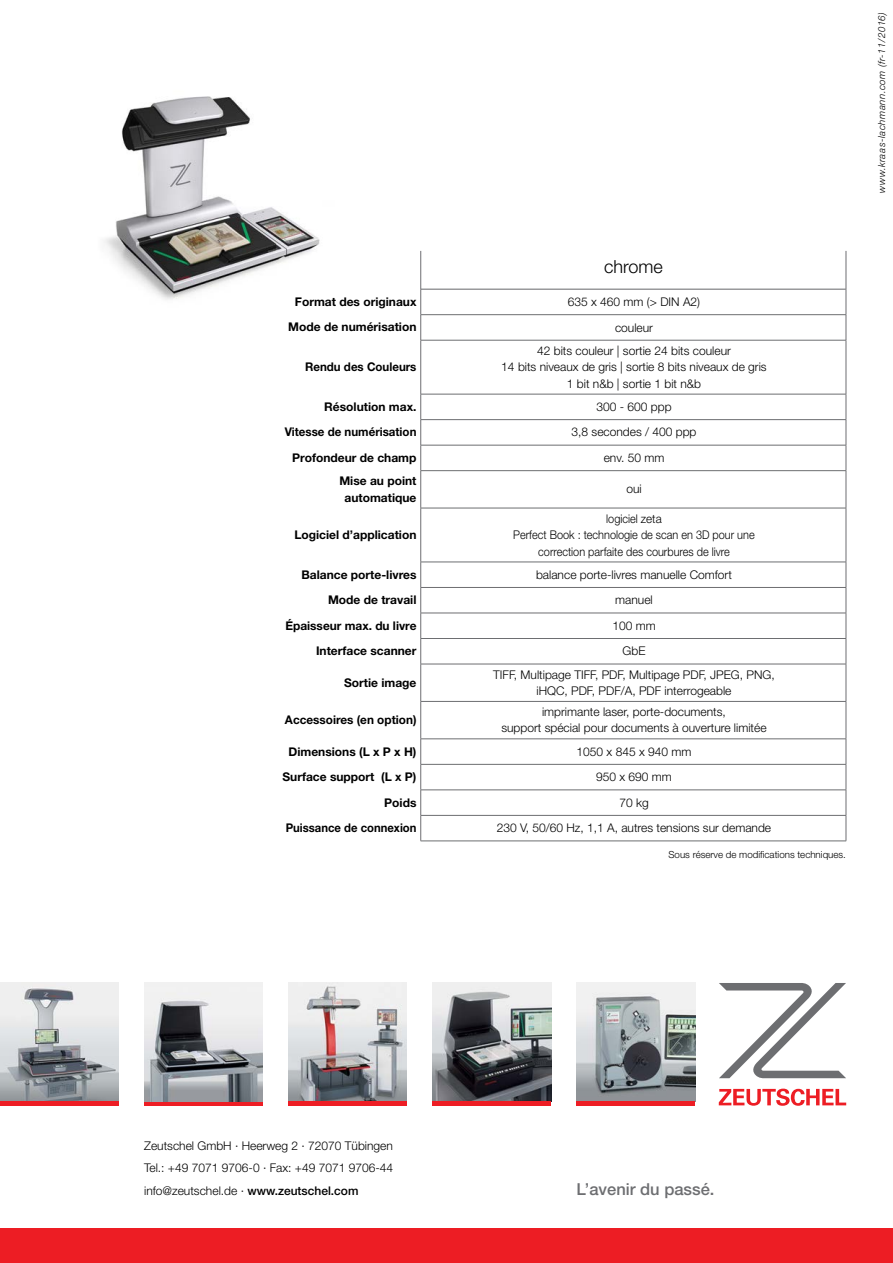
<style>
.page{position:relative;width:893px;height:1263px;background:#fff}
.page>*{position:absolute;margin:0;border:0;box-sizing:border-box;transform-origin:0 0}
.t1{font:300 18px "Helvetica Neue";color:#000}
.t2{font:500 16.5px "Helvetica Neue";color:#6d6e71}
.t3{font:300 12px/16.5px "Helvetica Neue";color:#000;text-align:center}
.t4{font:700 12px/16.5px "Helvetica Neue";color:#000;text-align:center}
.t5{font:300 12px/16.5px "Helvetica Neue";color:#000;text-align:center;scale:.91 1}
.t6{font:700 12px "Helvetica Neue";color:#000;scale:.96 1}
.t7{font:700 12px "Helvetica Neue";color:#000;scale:.94 1}
.t8{font:300 9.75px "Helvetica Neue";color:#000}
.t9{font:italic 300 9.75px "Helvetica Neue";letter-spacing:.04em;color:#000}
.s1{font-weight:500}
</style>
<div class="page">
<svg style="left:719px;top:1088px;width:127px;height:18px"></svg>
<svg style="left:719px;top:983px;width:127px;height:95px"></svg>
<img style="left:288px;top:983px;width:119px;height:118px">
<img style="left:577px;top:983px;width:118px;height:118px">
<img style="left:432px;top:983px;width:119px;height:118px">
<img style="left:0;top:983px;width:119px;height:118px">
<div style="left:144px;top:1101px;width:119px;height:5px;background:#ed1d24"></div>
<div style="left:288px;top:1101px;width:119px;height:5px;background:#ed1d24"></div>
<div style="left:577px;top:1101px;width:118px;height:5px;background:#ed1d24"></div>
<div style="left:432px;top:1101px;width:119px;height:5px;background:#ed1d24"></div>
<div style="left:0;top:1101px;width:119px;height:5px;background:#ed1d24"></div>
<div style="left:0;top:1229px;width:893px;height:34px;background:#ed1d24"></div>
<img style="left:144px;top:983px;width:119px;height:118px">
<img style="left:104px;top:96px;width:216px;height:204px">
<hr style="left:420px;top:340px;width:426px;height:1px;background:#6d6e71">
<hr style="left:420px;top:340px;width:1px;height:54px;background:#6d6e71">
<hr style="left:846px;top:340px;width:1px;height:54px;background:#6d6e71">
<hr style="left:420px;top:394px;width:426px;height:1px;background:#6d6e71">
<hr style="left:420px;top:419px;width:426px;height:1px;background:#6d6e71">
<hr style="left:420px;top:445px;width:426px;height:1px;background:#6d6e71">
<svg style="left:420px;top:394px;width:1px;height:76px"></svg>
<svg style="left:846px;top:394px;width:1px;height:76px"></svg>
<hr style="left:420px;top:470px;width:426px;height:1px;background:#6d6e71">
<hr style="left:420px;top:471px;width:1px;height:37px;background:#6d6e71">
<hr style="left:846px;top:471px;width:1px;height:37px;background:#6d6e71">
<hr style="left:420px;top:508px;width:426px;height:1px;background:#6d6e71">
<hr style="left:420px;top:508px;width:1px;height:54px;background:#6d6e71">
<hr style="left:846px;top:508px;width:1px;height:54px;background:#6d6e71">
<hr style="left:420px;top:562px;width:426px;height:1px;background:#6d6e71">
<hr style="left:420px;top:587px;width:426px;height:1px;background:#6d6e71">
<hr style="left:420px;top:613px;width:426px;height:1px;background:#6d6e71">
<hr style="left:420px;top:638px;width:426px;height:1px;background:#6d6e71">
<svg style="left:420px;top:562px;width:1px;height:102px"></svg>
<svg style="left:846px;top:562px;width:1px;height:102px"></svg>
<hr style="left:420px;top:664px;width:426px;height:1px;background:#6d6e71">
<hr style="left:420px;top:664px;width:1px;height:37px;background:#6d6e71">
<hr style="left:846px;top:664px;width:1px;height:37px;background:#6d6e71">
<hr style="left:420px;top:701px;width:426px;height:1px;background:#6d6e71">
<hr style="left:420px;top:702px;width:1px;height:37px;background:#6d6e71">
<hr style="left:846px;top:702px;width:1px;height:37px;background:#6d6e71">
<hr style="left:420px;top:738px;width:426px;height:1px;background:#6d6e71">
<hr style="left:420px;top:764px;width:426px;height:1px;background:#6d6e71">
<hr style="left:420px;top:790px;width:426px;height:1px;background:#6d6e71">
<hr style="left:420px;top:815px;width:426px;height:1px;background:#6d6e71">
<svg style="left:420px;top:739px;width:1px;height:102px"></svg>
<svg style="left:846px;top:739px;width:1px;height:102px"></svg>
<hr style="left:420px;top:841px;width:426px;height:1px;background:#6d6e71">
<svg style="left:420px;top:289px;width:1px;height:51px"></svg>
<svg style="left:846px;top:289px;width:1px;height:51px"></svg>
<hr style="left:420px;top:314px;width:426px;height:1px;background:#6d6e71">
<hr style="left:420px;top:251px;width:1px;height:38px;background:#6d6e71">
<hr style="left:846px;top:251px;width:1px;height:38px;background:#6d6e71">
<hr style="left:421px;top:289px;width:425px;height:1px;background:#6d6e71">
<p class="t1" style="left:604px;top:255px;width:60px">chrome</p>
<p class="t4" style="left:295px;top:293px;width:123px">Format des originaux</p>
<p class="t3" style="left:568px;top:293px;width:134px">635 x 460 mm (&gt; DIN A2)</p>
<p class="t4" style="left:288px;top:319px;width:130px">Mode de numérisation</p>
<p class="t3" style="left:615px;top:319px;width:40px">couleur</p>
<p class="t6" style="left:305px;top:359px;width:118px">Rendu des Couleurs</p>
<p class="t3" style="left:537px;top:342px;width:195px">42 bits couleur | sortie 24 bits couleur</p>
<p class="t3" style="left:501px;top:358px;width:267px">14 bits niveaux de gris | sortie 8 bits niveaux de gris</p>
<p class="t3" style="left:567px;top:375px;width:136px">1 bit n&amp;b | sortie 1 bit n&amp;b</p>
<p class="t4" style="left:324px;top:398px;width:94px">Résolution max.</p>
<p class="t3" style="left:596px;top:398px;width:77px">300 - 600 ppp</p>
<p class="t6" style="left:285px;top:425px;width:139px">Vitesse de numérisation</p>
<p class="t3" style="left:571px;top:424px;width:126px">3,8 secondes / 400 ppp</p>
<p class="t4" style="left:292px;top:449px;width:126px">Profondeur de champ</p>
<p class="t3" style="left:604px;top:449px;width:62px">env. 50 mm</p>
<p class="t4" style="left:339px;top:472px;width:79px">Mise au point automatique</p>
<p class="t3" style="left:626px;top:481px;width:17px">oui</p>
<p class="t4" style="left:294px;top:526px;width:124px">Logiciel d’application</p>
<p class="t5" style="left:606px;top:510px;width:63px">logiciel zeta</p>
<p class="t5" style="left:513px;top:526px;width:267px">Perfect Book : technologie de scan en 3D pour une correction parfaite des courbures de livre</p>
<p class="t4" style="left:301px;top:566px;width:117px">Balance porte-livres</p>
<p class="t3" style="left:536px;top:566px;width:197px">balance porte-livres manuelle Comfort</p>
<p class="t4" style="left:328px;top:591px;width:90px">Mode de travail</p>
<p class="t3" style="left:615px;top:591px;width:39px">manuel</p>
<p class="t4" style="left:285px;top:617px;width:133px">Épaisseur max. du livre</p>
<p class="t3" style="left:612px;top:617px;width:45px">100 mm</p>
<p class="t4" style="left:316px;top:642px;width:102px">Interface scanner</p>
<p class="t3" style="left:623px;top:642px;width:24px">GbE</p>
<p class="t4" style="left:344px;top:674px;width:74px">Sortie image</p>
<p class="t3" style="left:493px;top:666px;width:283px">TIFF, Multipage TIFF, PDF, Multipage PDF, JPEG, PNG, iHQC, PDF, PDF/A, PDF interrogeable</p>
<p class="t4" style="left:285px;top:711px;width:133px">Accessoires (en option)</p>
<p class="t3" style="left:501px;top:703px;width:267px">imprimante laser, porte-documents,<br>support spécial pour documents à ouverture limitée</p>
<p class="t4" style="left:288px;top:743px;width:129px">Dimensions (L x P x H)</p>
<p class="t3" style="left:576px;top:743px;width:116px">1050 x 845 x 940 mm</p>
<p class="t4" style="left:282px;top:768px;width:136px">Surface support (L x P)</p>
<p class="t3" style="left:596px;top:768px;width:77px">950 x 690 mm</p>
<p class="t4" style="left:384px;top:794px;width:34px">Poids</p>
<p class="t3" style="left:619px;top:794px;width:31px">70 kg</p>
<p class="t7" style="left:286px;top:820px;width:141px">Puissance de connexion</p>
<p class="t3" style="left:497px;top:819px;width:276px">230 V, 50/60 Hz, 1,1 A, autres tensions sur demande</p>
<p class="t8" style="left:668px;top:848px;width:179px">Sous réserve de modifications techniques.</p>
<p class="t9" style="left:876px;top:193px;width:183px;rotate:-90deg">www.kraas-lachmann.com (fr-11/2016)</p>
<p class="t3" style="left:144px;top:1137px;width:250px">Zeutschel GmbH · Heerweg 2 · 72070 Tübingen</p>
<p class="t3" style="left:144px;top:1159px;width:250px">Tel.: +49 7071 9706-0 · Fax: +49 7071 9706-44</p>
<p class="t3" style="left:144px;top:1182px;width:216px">info@zeutschel.de · <span class="s1">www.zeutschel.com</span></p>
<p class="t2" style="left:577px;top:1179px;width:139px">L’avenir du passé.</p>
</div>
